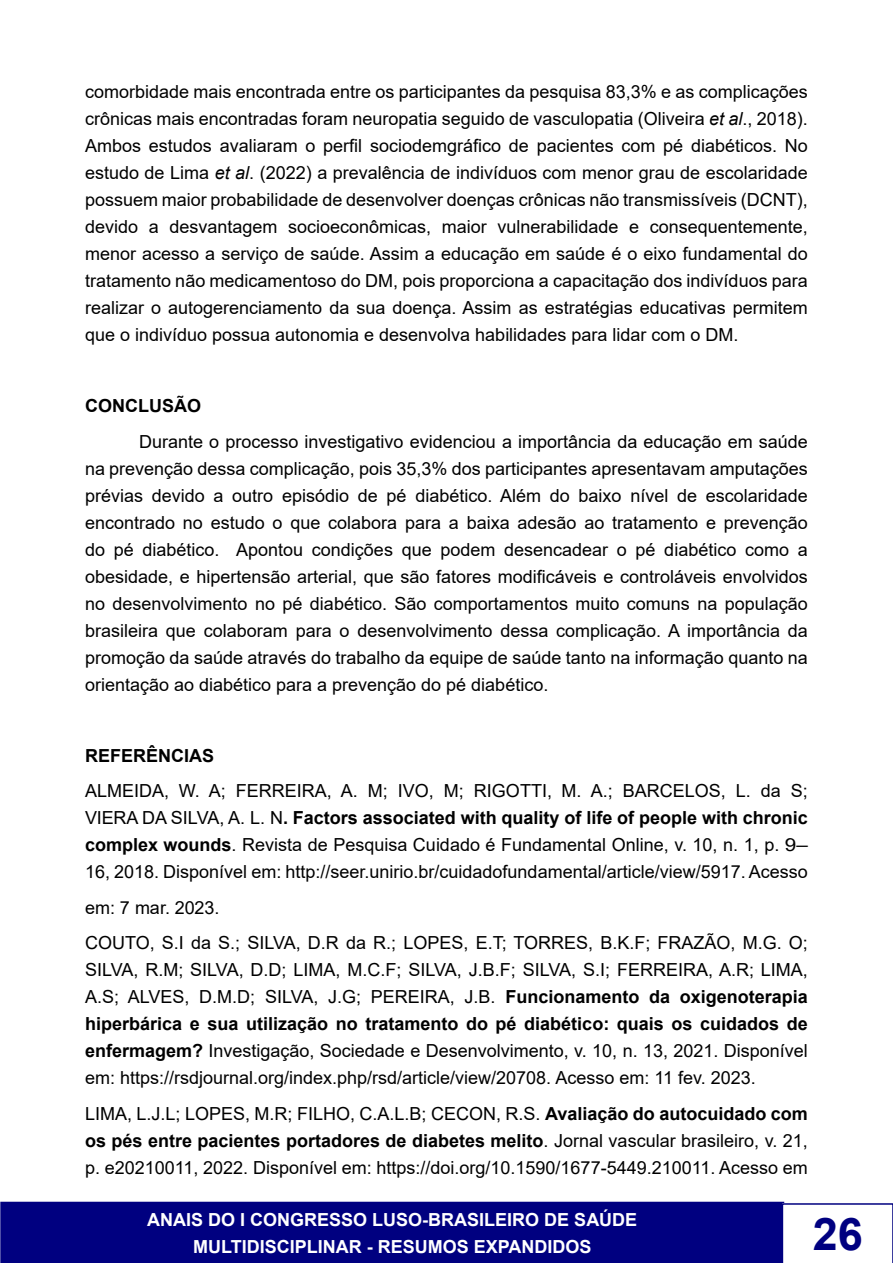
<style>
.page{position:relative;width:893px;height:1263px;background:#fff}
.page>*{position:absolute;margin:0;border:0;box-sizing:border-box;transform-origin:0 0}
.t1{font:700 45px "Arial";color:#000080}
.t2{font:18px/27px "Arial";color:#000;text-align:justify}
.t3{font:700 18px/27px "Arial";color:#fff;text-align:center}
.t4{font:700 18px "Arial";color:#000}
.s1{font-style:italic}
.s2{font-weight:700}
</style>
<div class="page">
<div style="left:1px;top:1202px;width:782px;height:61px;background:#000080"></div>
<svg style="left:782px;top:1203px;width:111px;height:60px"></svg>
<p class="t2" style="left:85px;top:78px;width:724px">comorbidade mais encontrada entre os participantes da pesquisa 83,3% e as complicações crônicas mais encontradas foram neuropatia seguido de vasculopatia (Oliveira <span class="s1">et al</span>., 2018).<br>Ambos estudos avaliaram o perfil sociodemgráfico de pacientes com pé diabéticos. No estudo de Lima <span class="s1">et al</span>. (2022) a prevalência de indivíduos com menor grau de escolaridade possuem maior probabilidade de desenvolver doenças crônicas não transmissíveis (DCNT), devido a desvantagem socioeconômicas, maior vulnerabilidade e consequentemente, menor acesso a serviço de saúde. Assim a educação em saúde é o eixo fundamental do tratamento não medicamentoso do DM, pois proporciona a capacitação dos indivíduos para realizar o autogerenciamento da sua doença. Assim as estratégias educativas permitem que o indivíduo possua autonomia e desenvolva habilidades para lidar com o DM.</p>
<p class="t4" style="left:85px;top:393px;width:117px">CONCLUSÃO</p>
<p class="t2" style="left:85px;top:428px;width:724px;text-indent:54px">Durante o processo investigativo evidenciou a importância da educação em saúde na prevenção dessa complicação, pois 35,3% dos participantes apresentavam amputações prévias devido a outro episódio de pé diabético. Além do baixo nível de escolaridade encontrado no estudo o que colabora para a baixa adesão ao tratamento e prevenção do pé diabético. Apontou condições que podem desencadear o pé diabético como a obesidade, e hipertensão arterial, que são fatores modificáveis e controláveis envolvidos no desenvolvimento no pé diabético. São comportamentos muito comuns na população brasileira que colaboram para o desenvolvimento dessa complicação. A importância da promoção da saúde através do trabalho da equipe de saúde tanto na informação quanto na orientação ao diabético para a prevenção do pé diabético.</p>
<p class="t4" style="left:85px;top:743px;width:131px">REFERÊNCIAS</p>
<p class="t2" style="left:85px;top:777px;width:724px">ALMEIDA, W. A; FERREIRA, A. M; IVO, M; RIGOTTI, M. A.; BARCELOS, L. da S; VIERA DA SILVA, A. L. N<span class="s2">. Factors associated with quality of life of people with chronic complex wounds</span>. Revista de Pesquisa Cuidado é Fundamental Online, v. 10, n. 1, p. 9– 16, 2018. Disponível em: http://seer.unirio.br/cuidadofundamental/article/view/5917. Acesso</p>
<p class="t2" style="left:85px;top:889px;width:724px;line-height:35.5px">em: 7 mar. 2023.<br>COUTO, S.I da S.; SILVA, D.R da R.; LOPES, E.T; TORRES, B.K.F; FRAZÃO, M.G. O;</p>
<p class="t2" style="left:85px;top:956px;width:724px">SILVA, R.M; SILVA, D.D; LIMA, M.C.F; SILVA, J.B.F; SILVA, S.I; FERREIRA, A.R; LIMA, A.S; ALVES, D.M.D; SILVA, J.G; PEREIRA, J.B. <span class="s2">Funcionamento da oxigenoterapia hiperbárica e sua utilização no tratamento do pé diabético: quais os cuidados de enfermagem?</span> Investigação, Sociedade e Desenvolvimento, v. 10, n. 13, 2021. Disponível em: https://rsdjournal.org/index.php/rsd/article/view/20708. Acesso em: 11 fev. 2023.</p>
<p class="t2" style="left:85px;top:1100px;width:724px">LIMA, L.J.L; LOPES, M.R; FILHO, C.A.L.B; CECON, R.S. <span class="s2">Avaliação do autocuidado com os pés entre pacientes portadores de diabetes melito</span>. Jornal vascular brasileiro, v. 21, p. e20210011, 2022. Disponível em: https://doi.org/10.1590/1677-5449.210011. Acesso em</p>
<p class="t3" style="left:147px;top:1206px;width:492px">ANAIS DO I CONGRESSO LUSO-BRASILEIRO DE SAÚDE<br>MULTIDISCIPLINAR - RESUMOS EXPANDIDOS</p>
<h1 class="t1" style="left:813px;top:1203px;width:52px">26</h1>
</div>
